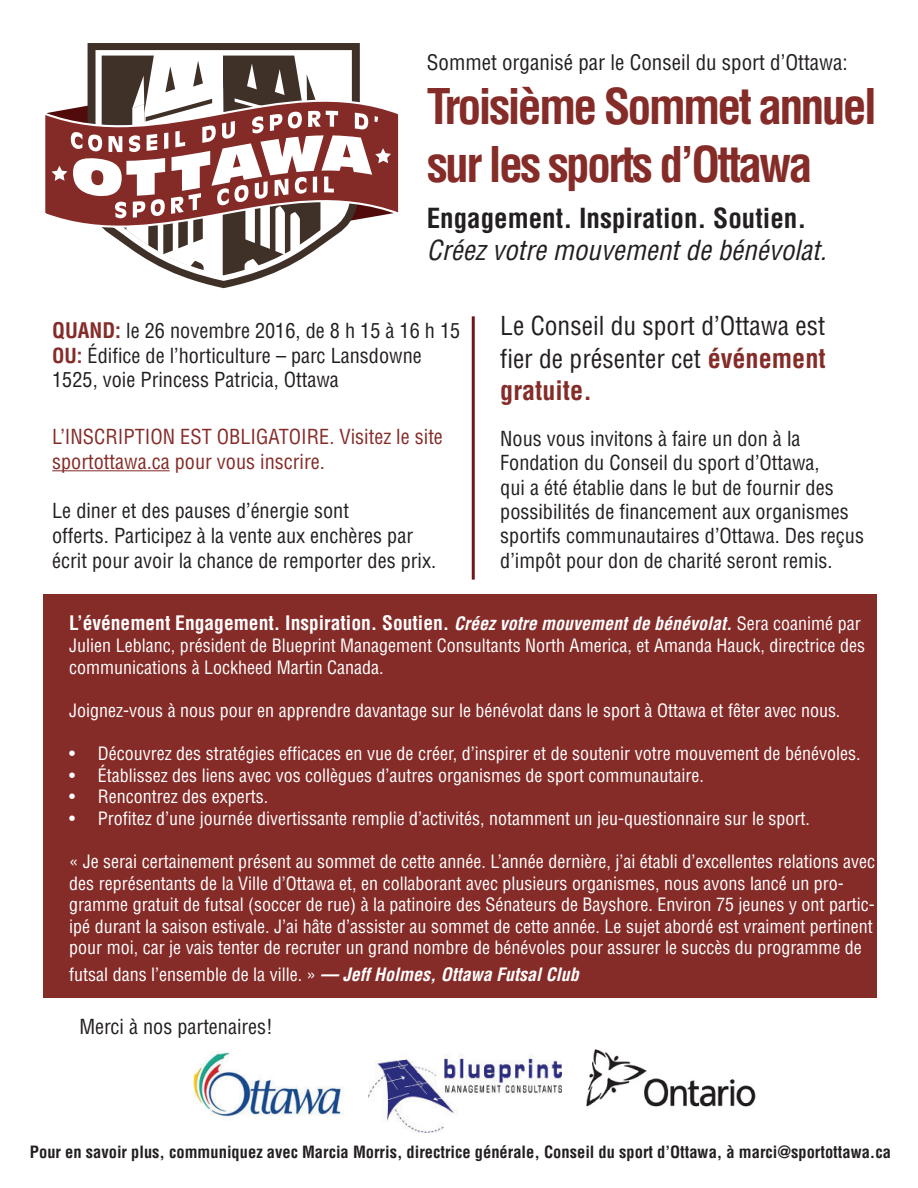
<style>
.page{position:relative;width:918px;height:1188px;background:#fff}
.page>*{position:absolute;margin:0;border:0;box-sizing:border-box;transform-origin:0 0}
.t1{font:700 condensed 48px/57.6px "Helvetica LT Std";letter-spacing:-.06em;color:#852c29}
.t2{font:700 condensed 27px/32.4px "Helvetica LT Std";color:#231f20}
.t3{font:700 condensed 26.25px "Helvetica LT Std";color:#852c29}
.t4{font:condensed 25.5px "Helvetica";color:#231f20}
.t5{font:condensed 21px "Helvetica";color:#231f20}
.t6{font:condensed 20.25px/24.3px "Helvetica";color:#231f20}
.t7{font:condensed 20.25px "Helvetica";color:#852c29}
.t8{font:700 condensed 19.5px "Helvetica LT Std";color:#fff}
.t9{font:condensed 18px/21.6px "Helvetica";color:#fff}
.t10{font:700 condensed 16.5px "Helvetica LT Std";color:#231f20}
.s1{font-weight:400;font-style:italic}
.s2{font-family:"Helvetica LT Std";font-weight:700;font-size:21px;color:#852c29}
.s3{font-family:"Helvetica LT Std";font-weight:700;color:#852c29}
.s4{font-size:26.25px}
.s5{font-family:"Helvetica LT Std";font-weight:700;font-size:26.25px;color:#852c29}
.s6{font-size:25.5px}
.s7{font-family:"Helvetica";font-style:italic;font-size:18px}
.s8{font-family:"Helvetica";font-weight:400;font-size:18px}
.s9{font-weight:700;font-style:italic}
</style>
<div class="page">
<hr style="left:52px;top:470px;width:118px;height:1px;background:#852c29">
<hr style="left:472px;top:316px;width:3px;height:264px;background:#71141c">
<div style="left:44px;top:594px;width:833px;height:403px;background:#852c29"></div>
<svg style="left:87px;top:43px;width:273px;height:245px;fill:#43352c"></svg>
<svg style="left:95px;top:50px;width:257px;height:231px"></svg>
<svg style="left:45px;top:55px;width:354px;height:221px"></svg>
<img style="left:193px;top:1051px;width:150px;height:68px">
<img style="left:369px;top:1054px;width:193px;height:79px">
<img style="left:587px;top:1049px;width:169px;height:58px">
<p class="t5" style="left:427px;top:49px;width:423px">Sommet organisé par le Conseil du sport d’Ottawa:</p>
<p class="t1" style="left:427px;top:78px;width:452px">Troisième Sommet annuel sur les sports d’Ottawa</p>
<p class="t2" style="left:427px;top:202px;width:401px">Engagement. Inspiration. Soutien.<br><span class="s1">Créez votre mouvement de bénévolat.</span></p>
<p class="t6" style="left:52px;top:319px;width:410px"><span class="s2">QUAND:</span> le 26 novembre 2016, de 8 h 15 à 16 h 15</p>
<p class="t6" style="left:52px;top:343px;width:371px"><span class="s3">OU:</span> Édifice de l’horticulture – parc Lansdowne</p>
<p class="t6" style="left:52px;top:367px;width:288px">1525, voie Princess Patricia, Ottawa</p>
<p class="t7" style="left:52px;top:424px;width:392px">L’INSCRIPTION EST OBLIGATOIRE. Visitez le site</p>
<p class="t7" style="left:52px;top:449px;width:274px">sportottawa.ca pour vous inscrire.</p>
<p class="t6" style="left:52px;top:499px;width:298px">Le diner et des pauses d’énergie sont</p>
<p class="t6" style="left:52px;top:523px;width:362px">offerts. Participez à la vente aux enchères par</p>
<p class="t6" style="left:52px;top:548px;width:386px">écrit pour avoir la chance de remporter des prix.</p>
<p class="t4" style="left:500px;top:310px;width:327px">Le Conseil du sport d’Ottawa est</p>
<p class="t4" style="left:500px;top:343px;width:327px">fier de pr<span class="s4">é</span>senter cet <span class="s5">événement</span></p>
<p class="t3" style="left:500px;top:374px;width:93px">gratuite<span class="s6">.</span></p>
<p class="t6" style="left:500px;top:427px;width:302px">Nous vous invitons à faire un don à la</p>
<p class="t6" style="left:500px;top:451px;width:321px">Fondation du Conseil du sport d’Ottawa,</p>
<p class="t6" style="left:500px;top:475px;width:335px">qui a été établie dans le but de fournir des</p>
<p class="t6" style="left:500px;top:499px;width:365px">possibilités de financement aux organismes sportifs communautaires d’Ottawa. Des reçus d’impôt pour don de charité seront remis.</p>
<p class="t8" style="left:69px;top:611px;width:793px">L’événement Engagement. Inspiration. Soutien. <span class="s7">Créez votre mouvement de bénévolat.</span> <span class="s8">Sera coanimé par</span></p>
<p class="t9" style="left:69px;top:635px;width:797px">Julien Leblanc, président de Blueprint Management Consultants North America, et Amanda Hauck, directrice des communications à Lockheed Martin Canada.</p>
<p class="t9" style="left:69px;top:699px;width:773px">Joignez-vous à nous pour en apprendre davantage sur le bénévolat dans le sport à Ottawa et fêter avec nous.</p>
<p class="t9" style="left:69px;top:743px;width:793px">• Découvrez des stratégies efficaces en vue de créer, d’inspirer et de soutenir votre mouvement de bénévoles.</p>
<p class="t9" style="left:69px;top:764px;width:636px">• Établissez des liens avec vos collègues d’autres organismes de sport communautaire.</p>
<p class="t9" style="left:69px;top:786px;width:200px">• Rencontrez des experts.</p>
<p class="t9" style="left:69px;top:807px;width:742px">• Profitez d’une journée divertissante remplie d’activités, notamment un jeu-questionnaire sur le sport.</p>
<p class="t9" style="left:69px;top:851px;width:807px">« Je serai certainement présent au sommet de cette année. L’année dernière, j’ai établi d’excellentes relations avec des représentants de la Ville d’Ottawa et, en collaborant avec plusieurs organismes, nous avons lancé un pro&shy;gramme gratuit de futsal (soccer de rue) à la patinoire des Sénateurs de Bayshore. Environ 75 jeunes y ont partic&shy;ipé durant la saison estivale. J’ai hâte d’assister au sommet de cette année. Le sujet abordé est vraiment pertinent pour moi, car je vais tenter de recruter un grand nombre de bénévoles pour assurer le succès du programme de</p>
<p class="t9" style="left:69px;top:963px;width:511px">futsal dans l’ensemble de la ville. » <span class="s9">— Jeff Holmes, Ottawa Futsal Club</span></p>
<p class="t6" style="left:80px;top:1014px;width:195px">Merci à nos partenaires!</p>
<p class="t10" style="left:30px;top:1142px;width:863px">Pour en savoir plus, communiquez avec Marcia Morris, directrice générale, Conseil du sport d’Ottawa, à marci@sportottawa.ca</p>
</div>
